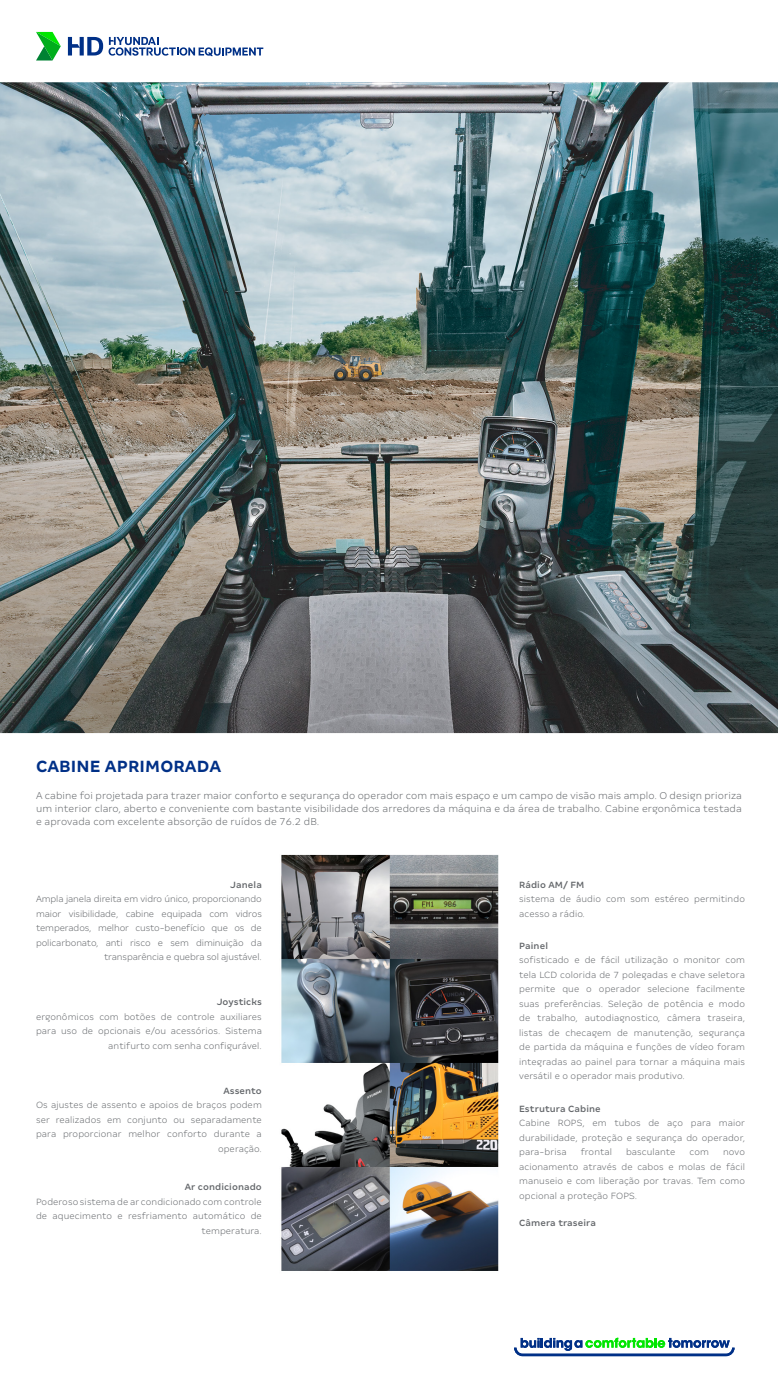
<style>
.page{position:relative;width:778px;height:1383px;background:#fff}
.page>*{position:absolute;margin:0;border:0;box-sizing:border-box;transform-origin:0 0}
.t1{font:700 18px "Margem Test";letter-spacing:.01em;color:#003087}
.t2{font:300 11px/13.2px "Margem Test";letter-spacing:.01em;color:#63666a;text-align:justify}
.t3{font:300 10px/14.5px "Margem Test";letter-spacing:.01em;color:#63666a;text-align:right}
.t4{font:300 10px/14.5px "Margem Test";letter-spacing:-.01em;color:#63666a;text-align:right}
.t5{font:500 10px "Margem Test";letter-spacing:.01em;color:#63666a}
</style>
<div class="page">
<svg style="left:514px;top:1337px;width:220px;height:18px"></svg>
<svg style="left:36px;top:32px;width:25px;height:28px"></svg>
<svg style="left:68px;top:37px;width:35px;height:18px"></svg>
<svg style="left:109px;top:37px;width:154px;height:19px"></svg>
<img style="left:0;top:82px;width:778px;height:651px">
<img style="left:281px;top:854px;width:218px;height:417px">
<p class="t1" style="left:36px;top:756px;width:187px">CABINE APRIMORADA</p>
<p class="t2" style="left:36px;top:788px;width:707px">A cabine foi projetada para trazer maior conforto e segurança do operador com mais espaço e um campo de visão mais amplo. O design prioriza um interior claro, aberto e conveniente com bastante visibilidade dos arredores da máquina e da área de trabalho. Cabine ergonômica testada e aprovada com excelente absorção de ruídos de 76.2 dB.</p>
<p class="t5" style="left:230px;top:878px;width:33px">Janela</p>
<p class="t4" style="left:36px;top:891px;width:227px">Ampla janela direita em vidro único, proporcionando maior visibilidade, cabine equipada com vidros temperados, melhor custo-benefício que os de policarbonato, anti risco e sem diminuição da transparência e quebra sol ajustável.</p>
<p class="t5" style="left:217px;top:996px;width:47px">Joysticks</p>
<p class="t3" style="left:36px;top:1009px;width:227px">ergonômicos com botões de controle auxiliares para uso de opcionais e/ou acessórios. Sistema antifurto com senha configurável.</p>
<p class="t5" style="left:223px;top:1084px;width:40px">Assento</p>
<p class="t3" style="left:36px;top:1097px;width:227px">Os ajustes de assento e apoios de braços podem ser realizados em conjunto ou separadamente para proporcionar melhor conforto durante a operação.</p>
<p class="t5" style="left:185px;top:1181px;width:79px">Ar condicionado</p>
<p class="t3" style="left:36px;top:1194px;width:227px">Poderoso sistema de ar condicionado com controle de aquecimento e resfriamento automático de temperatura.</p>
<p class="t5" style="left:519px;top:878px;width:67px">Rádio AM/ FM</p>
<p class="t3" style="left:519px;top:891px;width:227px;text-align:left">sistema de áudio com som estéreo permitindo acesso a rádio.</p>
<p class="t5" style="left:519px;top:939px;width:30px">Painel</p>
<p class="t3" style="left:519px;top:952px;width:227px;text-align:justify">sofisticado e de fácil utilização o monitor com tela LCD colorida de 7 polegadas e chave seletora permite que o operador selecione facilmente suas preferências. Seleção de potência e modo de trabalho, autodiagnostico, câmera traseira, listas de checagem de manutenção, segurança de partida da máquina e funções de vídeo foram integradas ao painel para tornar a máquina mais versátil e o operador mais produtivo.</p>
<p class="t5" style="left:519px;top:1102px;width:83px">Estrutura Cabine</p>
<p class="t3" style="left:519px;top:1115px;width:227px;text-align:justify">Cabine ROPS, em tubos de aço para maior durabilidade, proteção e segurança do operador, para-brisa</p>
<p class="t3" style="left:580px;top:1144px;width:33px">frontal</p>
<p class="t3" style="left:626px;top:1144px;width:51px">basculante</p>
<p class="t3" style="left:689px;top:1144px;width:21px">com</p>
<p class="t3" style="left:519px;top:1144px;width:227px;text-align:justify;text-indent:204px">novo acionamento através de cabos e molas de fácil manuseio e com liberação por travas. Tem como opcional a proteção FOPS.</p>
<p class="t5" style="left:519px;top:1217px;width:78px">Câmera traseira</p>
</div>
